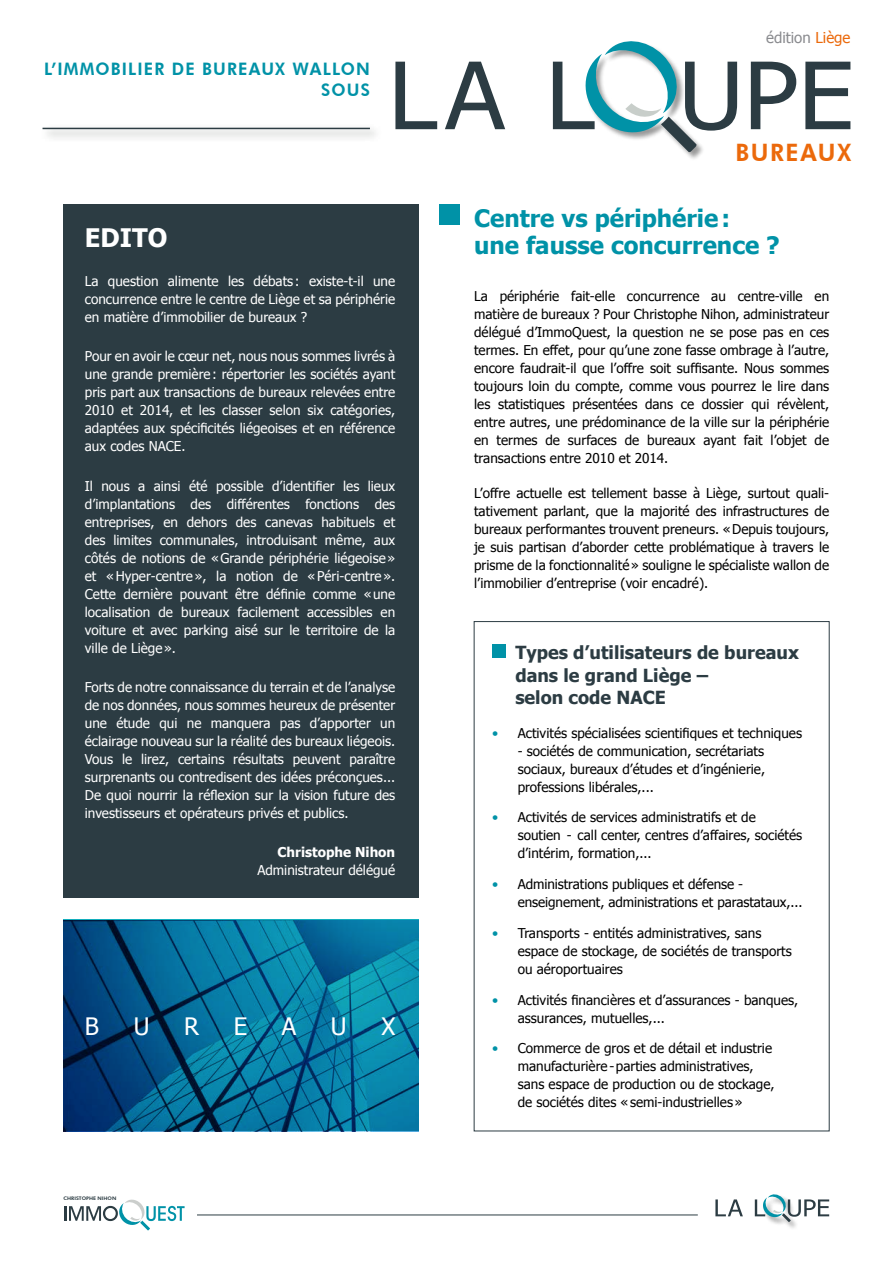
<style>
.page{position:relative;width:893px;height:1263px;background:#fff}
.page>*{position:absolute;margin:0;border:0;box-sizing:border-box;transform-origin:0 0}
.t1{font:700 25.5px "Tahoma";color:#fff}
.t2{font:700 24px/27px "Tahoma";color:#0092a7}
.t3{font:24px "Tahoma";color:#fff}
.t4{font:800 24px "Futura ABT";letter-spacing:.07em;color:#eb690b;scale:.96 1}
.t5{font:700 18px/22.5px "Tahoma";color:#2c3c43}
.t6{font:800 17.25px/20.7px "Futura ABT";letter-spacing:.07em;color:#0092a7;text-align:right;scale:.96 1}
.t7{font:15px "Tahoma";color:#8a8b8f}
.t8{font:13.5px/18px "Tahoma";color:#000}
.t9{font:13.5px/18px "Tahoma";color:#fff;text-align:justify}
.t10{font:700 13.5px "Tahoma";color:#fff}
.t11{font:800 4.8px "Futura BT";color:#2c3c43;scale:1.07 1}
.s1{color:#eb690b}
.s2{color:#0092a7}
</style>
<div class="page">
<div style="left:439px;top:204px;width:21px;height:21px;background:#0092a7"></div>
<div style="left:492px;top:644px;width:14px;height:13px;background:#0092a7"></div>
<div style="left:64px;top:205px;width:355px;height:693px;background:#2c3c43"></div>
<svg style="left:64px;top:920px;width:355px;height:211px;background:#066792"></svg>
<div style="left:661px;top:117px;width:44px;height:44px;background:#000;opacity:.4"></div>
<svg style="left:395px;top:62px;width:42px;height:67px"></svg>
<svg style="left:445px;top:62px;width:60px;height:67px"></svg>
<svg style="left:553px;top:41px;width:184px;height:111px"></svg>
<svg style="left:751px;top:62px;width:45px;height:67px"></svg>
<svg style="left:805px;top:62px;width:45px;height:67px"></svg>
<div style="left:40px;top:124px;width:342px;height:18px;background:#525c54;opacity:.75"></div>
<hr style="left:43px;top:128px;width:327px;height:1px;background:#2c3c43">
<hr style="left:197px;top:1214px;width:501px;height:1px;background:#2c3c43">
<div style="left:762px;top:1198px;width:29px;height:28px;background:#000;opacity:.4"></div>
<div style="left:782px;top:1213px;width:17px;height:17px;background:#000;opacity:.4"></div>
<svg style="left:715px;top:1199px;width:28px;height:17px"></svg>
<svg style="left:755px;top:1194px;width:74px;height:28px"></svg>
<svg style="left:64px;top:1199px;width:121px;height:31px"></svg>
<p class="t6" style="left:44px;top:58px;width:341px">L’IMMOBILIER DE BUREAUX WALLON<br>SOUS</p>
<h1 class="t1" style="left:85px;top:220px;width:84px">EDITO</h1>
<p class="t9" style="left:85px;top:271px;width:312px">La question alimente les débats : existe-t-il une concurrence entre le centre de Liège et sa périphérie en matière d’immobilier de bureaux ?</p>
<p class="t9" style="left:85px;top:347px;width:312px">Pour en avoir le cœur net, nous nous sommes livrés à une grande première: répertorier les sociétés ayant pris part aux transactions de bureaux relevées entre 2010 et 2014, et les classer selon six catégories, adaptées aux spécificités liégeoises et en référence aux codes NACE.</p>
<p class="t9" style="left:85px;top:476px;width:312px">Il nous a ainsi été possible d’identifier les lieux d’implantations des différentes fonctions des entreprises, en dehors des canevas habituels et des limites communales, introduisant même, aux côtés de notions de «Grande périphérie liégeoise» et «Hyper-centre», la notion de «Péri-centre».<br>Cette dernière pouvant être définie comme «une localisation de bureaux facilement accessibles en voiture et avec parking aisé sur le territoire de la ville de Liège».</p>
<p class="t9" style="left:85px;top:677px;width:312px">Forts de notre connaissance du terrain et de l’analyse de nos données, nous sommes heureux de présenter une étude qui ne manquera pas d’apporter un éclairage nouveau sur la réalité des bureaux liégeois.<br>Vous le lirez, certains résultats peuvent paraître surprenants ou contredisent des idées préconçues...<br>De quoi nourrir la réflexion sur la vision future des investisseurs et opérateurs privés et publics.</p>
<p class="t10" style="left:278px;top:843px;width:119px">Christophe Nihon</p>
<p class="t9" style="left:257px;top:860px;width:139px">Administrateur délégué</p>
<h2 class="t3" style="left:85px;top:1010px;width:16px">B</h2>
<h2 class="t3" style="left:134px;top:1010px;width:17px">U</h2>
<h2 class="t3" style="left:184px;top:1010px;width:16px">R</h2>
<h2 class="t3" style="left:234px;top:1010px;width:15px">E</h2>
<h2 class="t3" style="left:282px;top:1010px;width:16px">A</h2>
<h2 class="t3" style="left:331px;top:1010px;width:17px">U</h2>
<h2 class="t3" style="left:381px;top:1010px;width:15px">X</h2>
<p class="t11" style="left:64px;top:1195px;width:51px">CHRISTOPHE NIHON</p>
<p class="t7" style="left:766px;top:27px;width:86px">édition <span class="s1">Liège</span></p>
<h2 class="t4" style="left:735px;top:138px;width:122px">BUREAUX</h2>
<h2 class="t2" style="left:474px;top:203px;width:307px">Centre vs périphérie: une fausse concurrence ?</h2>
<p class="t8" style="left:474px;top:286px;width:357px;text-align:justify">La périphérie fait-elle concurrence au centre-ville en matière de bureaux ? Pour Christophe Nihon, administrateur délégué d’ImmoQuest, la question ne se pose pas en ces termes. En effet, pour qu’une zone fasse ombrage à l’autre, encore faudrait-il que l’offre soit suffisante. Nous sommes toujours loin du compte, comme vous pourrez le lire dans les statistiques présentées dans ce dossier qui révèlent, entre autres, une prédominance de la ville sur la périphérie en termes de surfaces de bureaux ayant fait l’objet de transactions entre 2010 et 2014.</p>
<p class="t8" style="left:474px;top:483px;width:357px;text-align:justify">L’offre actuelle est tellement basse à Liège, surtout quali&shy;tativement parlant, que la majorité des infrastructures de bureaux performantes trouvent preneurs. «Depuis toujours, je suis partisan d’aborder cette problématique à travers le prisme de la fonctionnalité» souligne le spécialiste wallon de l’immobilier d’entreprise (voir encadré).</p>
<h3 class="t5" style="left:515px;top:640px;width:285px">Types d’utilisateurs de bureaux dans le grand Liège –<br>selon code NACE</h3>
<p class="t8" style="left:492px;top:723px;width:311px"><span class="s2">•</span> Activités spécialisées scientifiques et techniques</p>
<p class="t8" style="left:518px;top:741px;width:249px;text-align:justify">- sociétés de communication, secrétariats sociaux, bureaux d’études et d’ingénierie, professions libérales,...</p>
<p class="t8" style="left:518px;top:808px;width:286px;text-indent:-26px"><span class="s2">•</span> Activités de services administratifs et de soutien - call center, centres d’affaires, sociétés d’intérim, formation,...</p>
<p class="t8" style="left:518px;top:874px;width:286px;text-indent:-26px"><span class="s2">•</span> Administrations publiques et défense - enseignement, administrations et parastataux,...</p>
<p class="t8" style="left:518px;top:923px;width:275px;text-indent:-26px"><span class="s2">•</span> Transports - entités administratives, sans espace de stockage, de sociétés de transports ou aéroportuaires</p>
<p class="t8" style="left:518px;top:990px;width:282px;text-indent:-26px"><span class="s2">•</span> Activités financières et d’assurances - banques, assurances, mutuelles,...</p>
<p class="t8" style="left:518px;top:1039px;width:258px;text-indent:-26px"><span class="s2">•</span> Commerce de gros et de détail et industrie manufacturière-parties administratives, sans espace de production ou de stockage, de sociétés dites «semi-industrielles»</p>
</div>
